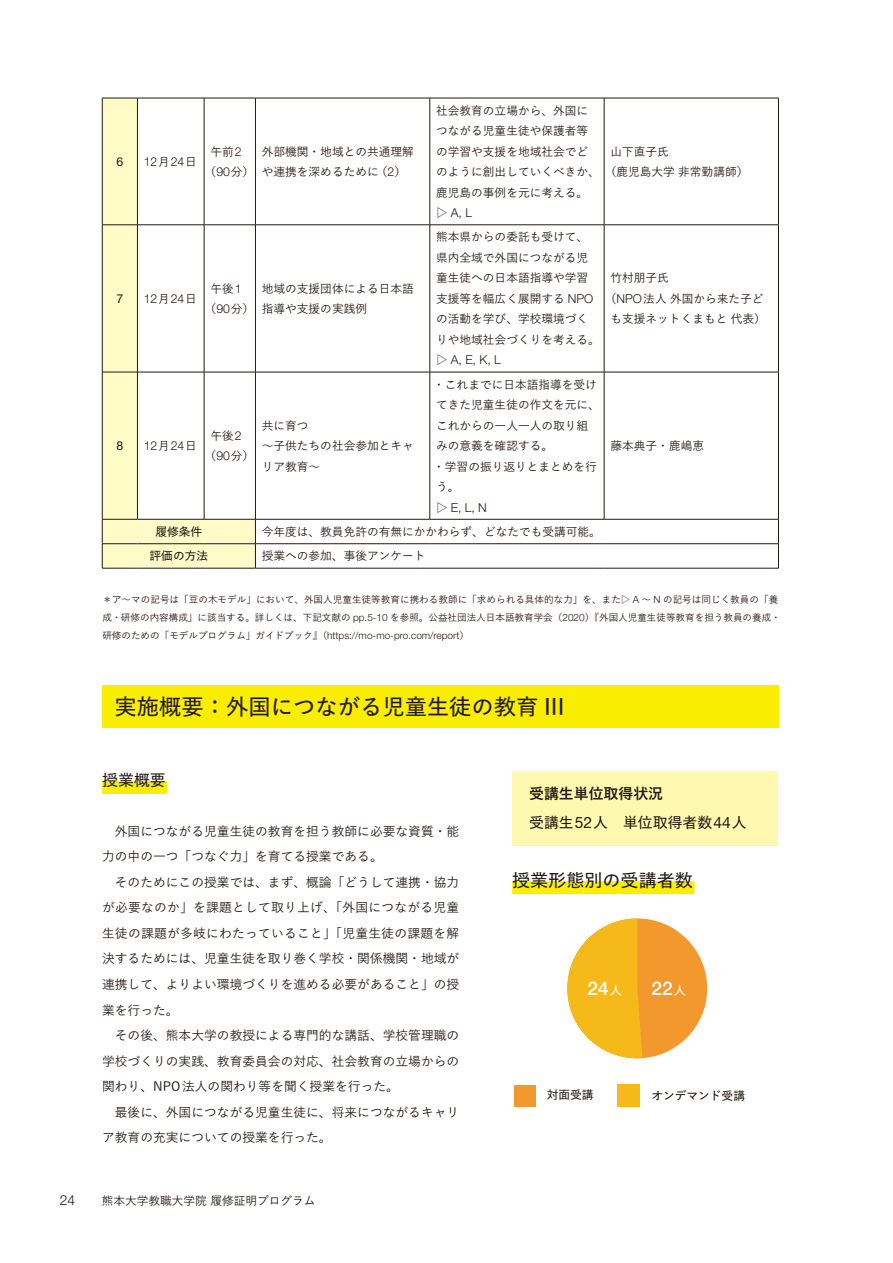
<style>
.page{position:relative;width:893px;height:1263px;background:#fff}
.page>*{position:absolute;margin:0;border:0;box-sizing:border-box;transform-origin:0 0}
.t1{font:600 22.35px "Yu Go Pr 6 N";color:#221815}
.t2{font:600 21.3px "Yu Go Pr 6 N";color:#221815}
.t3{font:500 18.9px "Helvetica Neue LT Std";color:#fff}
.t4{font:600 18px "Yu Go Pr 6 N";color:#221815}
.t5{font:600 15.9px "Yu Go Pr 6 N";color:#221815}
.t6{font:600 14.85px/28.7px "Yu Go Pr 6 N";color:#221815}
.t7{font:300 13.8px "Helvetica Neue LT Std";color:#221815}
.t8{font:500 12.75px/25.5px "Yu Go Pr 6 N";color:#221815}
.t9{font:300 12.3px "Helvetica Neue LT Std";color:#221815}
.t10{font:12.3px "Helvetica Neue LT Std";color:#221815}
.t11{font:500 11.7px/20.4px "Yu Go Pr 6 N";color:#221815}
.t12{font:600 11.7px "Yu Go Pr 6 N";color:#221815}
.t13{font:300 10.05px "Helvetica Neue LT Std";color:#221815}
.t14{font:500 9.6px/18px "Yu Go Pr 6 N";color:#221815}
.s1{font-family:"Yu Go Pr 6 N";font-weight:500;font-size:11.7px}
.s2{font-family:"Helvetica Neue LT Std";font-weight:300;font-size:12.3px}
.s3{font-family:"Helvetica Neue LT Std";font-weight:300;font-size:10.05px}
.s4{font-family:"Yu Go Pr 6 N";font-weight:500;font-size:9.6px}
.s5{font-weight:700}
.s6{font-family:"Helvetica Neue LT Std";font-weight:400;font-size:15.6px}
.s7{font-family:"Yu Go Pr 6 N";font-weight:600;font-size:12.6px}
</style>
<div class="page">
<hr style="left:255px;top:98px;width:175px;height:1px;background:#221815">
<hr style="left:430px;top:98px;width:174px;height:1px;background:#221815">
<hr style="left:430px;top:98px;width:1px;height:127px;background:#221815">
<hr style="left:604px;top:98px;width:175px;height:1px;background:#221815">
<hr style="left:604px;top:98px;width:1px;height:127px;background:#221815">
<hr style="left:778px;top:98px;width:1px;height:127px;background:#221815">
<hr style="left:255px;top:225px;width:175px;height:1px;background:#221815">
<hr style="left:430px;top:225px;width:174px;height:1px;background:#221815">
<hr style="left:430px;top:225px;width:1px;height:147px;background:#221815">
<hr style="left:604px;top:225px;width:175px;height:1px;background:#221815">
<hr style="left:604px;top:225px;width:1px;height:147px;background:#221815">
<hr style="left:778px;top:225px;width:1px;height:147px;background:#221815">
<hr style="left:255px;top:372px;width:175px;height:1px;background:#221815">
<hr style="left:430px;top:372px;width:174px;height:1px;background:#221815">
<hr style="left:430px;top:372px;width:1px;height:147px;background:#221815">
<hr style="left:604px;top:372px;width:175px;height:1px;background:#221815">
<hr style="left:604px;top:372px;width:1px;height:147px;background:#221815">
<hr style="left:778px;top:372px;width:1px;height:147px;background:#221815">
<hr style="left:255px;top:519px;width:175px;height:1px;background:#221815">
<hr style="left:430px;top:519px;width:174px;height:1px;background:#221815">
<hr style="left:604px;top:519px;width:175px;height:1px;background:#221815">
<hr style="left:255px;top:543px;width:175px;height:1px;background:#221815">
<svg style="left:102px;top:98px;width:154px;height:470px"></svg>
<hr style="left:430px;top:543px;width:174px;height:1px;background:#221815">
<hr style="left:604px;top:543px;width:175px;height:1px;background:#221815">
<svg style="left:778px;top:519px;width:1px;height:49px"></svg>
<hr style="left:102px;top:568px;width:35px;height:1px;background:#221815">
<hr style="left:137px;top:568px;width:67px;height:1px;background:#221815">
<hr style="left:204px;top:568px;width:51px;height:1px;background:#221815">
<hr style="left:255px;top:568px;width:175px;height:1px;background:#221815">
<hr style="left:430px;top:568px;width:174px;height:1px;background:#221815">
<hr style="left:604px;top:568px;width:175px;height:1px;background:#221815">
<div style="left:102px;top:781px;width:65px;height:13px;background:#faee00"></div>
<div style="left:102px;top:686px;width:676px;height:42px;background:#faee00"></div>
<div style="left:512px;top:771px;width:266px;height:75px;background:#fff9b0"></div>
<div style="left:514px;top:1085px;width:22px;height:21px;background:#f3982d"></div>
<div style="left:618px;top:1084px;width:22px;height:22px;background:#f5ba1a"></div>
<div style="left:512px;top:881px;width:182px;height:13px;background:#faee00"></div>
<div style="left:567px;top:918px;width:140px;height:140px;background:#f3982d;border-radius:50%"></div>
<svg style="left:567px;top:918px;width:75px;height:140px"></svg>
<p class="t10" style="left:116px;top:154px;width:8px">6</p>
<p class="t9" style="left:144px;top:154px;width:55px">12<span class="s1">月</span>24<span class="s1">日</span></p>
<p class="t11" style="left:205px;top:140px;width:51px;text-align:center">午前<span class="s2">2</span>（<span class="s2">90</span>分）</p>
<p class="t11" style="left:262px;top:140px;width:154px">外部機関・地域との共通理解や連携を深めるために（<span class="s2">2</span>）</p>
<p class="t10" style="left:116px;top:291px;width:8px">7</p>
<p class="t9" style="left:144px;top:291px;width:55px">12<span class="s1">月</span>24<span class="s1">日</span></p>
<p class="t11" style="left:205px;top:277px;width:51px;text-align:center">午後<span class="s2">1</span>（<span class="s2">90</span>分）</p>
<p class="t11" style="left:262px;top:277px;width:154px">地域の支援団体による日本語指導や支援の実践例</p>
<p class="t10" style="left:116px;top:438px;width:8px">8</p>
<p class="t9" style="left:144px;top:438px;width:55px">12<span class="s1">月</span>24<span class="s1">日</span></p>
<p class="t11" style="left:205px;top:424px;width:51px;text-align:center">午後<span class="s2">2</span>（<span class="s2">90</span>分）</p>
<p class="t11" style="left:262px;top:414px;width:154px">共に育つ<br>～子供たちの社会参加とキャリア教育～</p>
<p class="t11" style="left:436px;top:99px;width:314px">社会教育の立場から、外国に<br>つながる児童生徒や保護者等<br>の学習や支援を地域社会でど<br>のように創出していくべきか、（鹿児島大学非常勤講師）鹿児島の事例を元に考える。　　　　</p>
<p class="t9" style="left:436px;top:205px;width:37px"><span class="s1">▷</span> A, L</p>
<p class="t11" style="left:610px;top:140px;width:60px">山下直子氏</p>
<p class="t11" style="left:436px;top:225px;width:165px">熊本県からの委託も受けて、県内全域で外国につながる児童生徒への日本語指導や学習支援等を幅広く展開する <span class="s2">NPO</span>の活動を学び、学校環境づくりや地域社会づくりを考える。</p>
<p class="t9" style="left:436px;top:352px;width:66px"><span class="s1">▷</span> A, E, K, L</p>
<p class="t11" style="left:433px;top:373px;width:168px">・これまでに日本語指導を受けてきた児童生徒の作文を元に、これからの一人一人の取り組みの意義を確認する。<br>・学習の振り返りとまとめを行う。</p>
<p class="t9" style="left:436px;top:500px;width:52px"><span class="s1">▷</span> E, L, N</p>
<p class="t11" style="left:610px;top:266px;width:60px">竹村朋子氏</p>
<p class="t11" style="left:605px;top:287px;width:160px">（<span class="s2">NPO</span>法人外国から来た子ど</p>
<p class="t11" style="left:610px;top:307px;width:157px">も支援ネットくまもと代表）</p>
<p class="t11" style="left:610px;top:434px;width:95px">藤本典子・鹿嶋恵</p>
<p class="t12" style="left:155px;top:521px;width:48px">履修条件</p>
<p class="t11" style="left:262px;top:520px;width:341px">今年度は、教員免許の有無にかかわらず、どなたでも受講可能。</p>
<p class="t12" style="left:150px;top:545px;width:60px">評価の方法</p>
<p class="t11" style="left:262px;top:544px;width:165px">授業への参加、事後アンケート</p>
<p class="t14" style="left:102px;top:589px;width:680px">＊ア～マの記号は「豆の木モデル」において、外国人児童生徒等教育に携わる教師に「求められる具体的な力」を、また▷ <span class="s3">A</span> ～ <span class="s3">N</span> の記号は同じく教員の「養成・研修の内容構成」に該当する。詳しくは、下記文献の <span class="s3">pp.5-10</span> を参照。公益社団法人日本語教育学会（<span class="s3">2020</span>）『外国人児童生徒等教育を担う教員の養成・</p>
<p class="t13" style="left:102px;top:629px;width:368px"><span class="s4">研修のための「モデルプログラム」ガイドブック』（</span>https://mo-mo-pro.com/report<span class="s4">）</span></p>
<h1 class="t1" style="left:159px;top:686px;width:407px">概要：外国につながる児童生徒の教育 III</h1>
<h2 class="t2" style="left:114px;top:686px;width:87px">実施概要</h2>
<h3 class="t5" style="left:102px;top:765px;width:65px">授業概要</h3>
<p class="t8" style="left:102px;top:817px;width:359px">　外国につながる児童生徒の教育を担う教師に必要な資質・能力の中の一つ「つなぐ力」を育てる授業である。<br>　そのためにこの授業では、まず、概論「どうして連携・協力が必要なのか」を課題として取り上げ、「外国につながる児童生徒の課題が多岐にわたっていること」「児童生徒の課題を解決するためには、児童生徒を取り巻く学校・関係機関・地域が連携して、よりよい環境づくりを進める必要があること」の授業を行った。<br>　その後、熊本大学の教授による専門的な講話、学校管理職の学校づくりの実践、教育委員会の対応、社会教育の立場からの関わり、NPO法人の関わり等を聞く授業を行った。<br>　最後に、外国につながる児童生徒に、将来につながるキャリア教育の充実についての授業を行った。</p>
<p class="t7" style="left:60px;top:1192px;width:17px">24</p>
<p class="t11" style="left:102px;top:1189px;width:215px">熊本大学教職大学院 履修証明プログラム</p>
<p class="t6" style="left:529px;top:777px;width:219px"><span class="s5">受講生単位取得状況<br></span>受講生<span class="s6">52</span>人　単位取得者数<span class="s6">44</span>人</p>
<h3 class="t4" style="left:512px;top:863px;width:182px">授業形態別の受講者数</h3>
<h3 class="t3" style="left:588px;top:977px;width:36px">24<span class="s7">人</span></h3>
<h3 class="t3" style="left:651px;top:977px;width:36px">22<span class="s7">人</span></h3>
<p class="t12" style="left:547px;top:1084px;width:48px">対面受講</p>
<p class="t12" style="left:651px;top:1084px;width:95px">オンデマンド受講</p>
</div>
